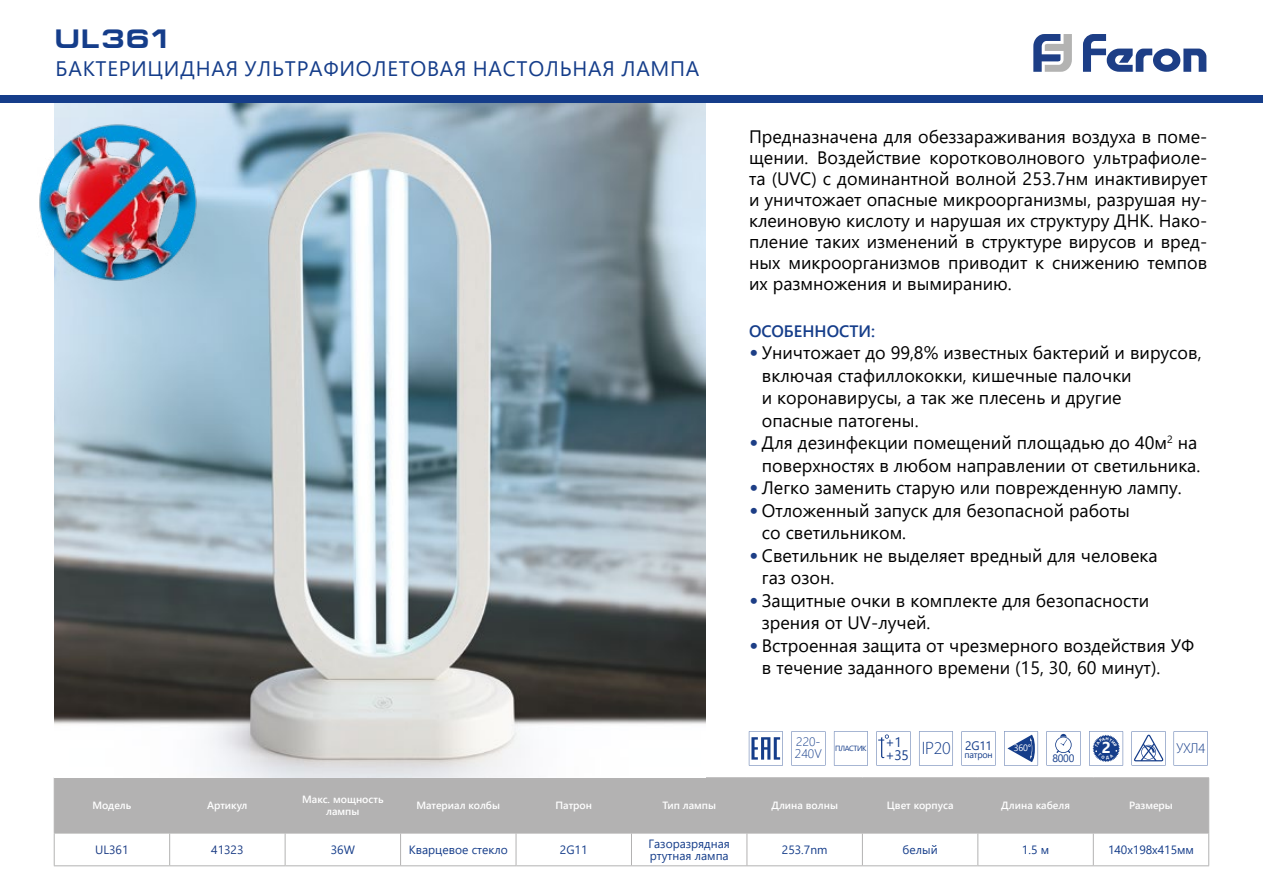
<style>
.page{position:relative;width:1263px;height:893px;background:#fff}
.page>*{position:absolute;margin:0;border:0;box-sizing:border-box;transform-origin:0 0}
.t1{font:700 27px "Europe Ext";letter-spacing:.045em;color:#153d8a}
.t2{font:21px "Segoe UI";letter-spacing:.035em;color:#153d8a}
.t3{font:18px/22.5px "Segoe UI";color:#000}
.t4{font:300 18px "Myriad Pro";color:#153d8a}
.t5{font:600 16.5px "Segoe UI";color:#153d8a}
.t6{font:700 15.75px "Segoe UI";color:#fff}
.t7{font:300 14.4px "Myriad Pro";color:#153d8a}
.t8{font:13.8px/12.9px "Segoe UI";color:#153d8a}
.t9{font:300 12.45px/12px "Segoe UI";color:#153d8a}
.t10{font:12.3px "Segoe UI";color:#153d8a}
.t11{font:12px/12px "Segoe UI";color:#153d8a}
.t12{font:12px "Segoe UI";color:#1d3e86}
.t13{font:10.65px "Segoe UI";color:#153d8a}
.t14{font:600 10.5px/12px "Segoe UI";color:#fff;text-align:center}
.t15{font:9.15px "Segoe UI";letter-spacing:-.02em;color:#153d8a}
.t16{font:9.15px "Segoe UI";color:#fff}
.t17{font:7.5px "Segoe UI";letter-spacing:-.055em;color:#153d8a}
.s1{font-weight:700;font-size:22.5px;color:#1d3e86}
</style>
<div class="page">
<div style="left:55px;top:778px;width:1153px;height:55px;background:#b3b2b2"></div>
<hr style="left:54px;top:777px;width:116px;height:1px;background:#b3b2b2">
<hr style="left:54px;top:778px;width:1px;height:55px;background:#b3b2b2">
<hr style="left:170px;top:777px;width:115px;height:1px;background:#b3b2b2">
<hr style="left:169px;top:778px;width:1px;height:55px;background:#b3b2b2">
<hr style="left:285px;top:777px;width:116px;height:1px;background:#b3b2b2">
<hr style="left:285px;top:778px;width:1px;height:55px;background:#b3b2b2">
<hr style="left:401px;top:777px;width:115px;height:1px;background:#b3b2b2">
<hr style="left:400px;top:778px;width:1px;height:55px;background:#b3b2b2">
<hr style="left:516px;top:777px;width:115px;height:1px;background:#b3b2b2">
<hr style="left:516px;top:778px;width:1px;height:55px;background:#b3b2b2">
<hr style="left:631px;top:777px;width:116px;height:1px;background:#b3b2b2">
<hr style="left:631px;top:778px;width:1px;height:55px;background:#b3b2b2">
<hr style="left:747px;top:777px;width:115px;height:1px;background:#b3b2b2">
<hr style="left:746px;top:778px;width:1px;height:55px;background:#b3b2b2">
<hr style="left:862px;top:777px;width:116px;height:1px;background:#b3b2b2">
<hr style="left:862px;top:778px;width:1px;height:55px;background:#b3b2b2">
<hr style="left:978px;top:777px;width:115px;height:1px;background:#b3b2b2">
<hr style="left:977px;top:778px;width:1px;height:55px;background:#b3b2b2">
<hr style="left:1093px;top:777px;width:116px;height:1px;background:#b3b2b2">
<hr style="left:1093px;top:778px;width:1px;height:55px;background:#b3b2b2">
<hr style="left:1208px;top:778px;width:1px;height:55px;background:#b3b2b2">
<hr style="left:54px;top:833px;width:116px;height:1px;background:#b3b3b2">
<hr style="left:170px;top:833px;width:115px;height:1px;background:#b3b3b2">
<hr style="left:54px;top:833px;width:1px;height:32px;background:#b3b3b2">
<hr style="left:169px;top:833px;width:1px;height:32px;background:#b3b3b2">
<hr style="left:285px;top:833px;width:1px;height:32px;background:#b3b3b2">
<hr style="left:54px;top:865px;width:116px;height:1px;background:#b3b3b2">
<hr style="left:170px;top:865px;width:115px;height:1px;background:#b3b3b2">
<hr style="left:285px;top:833px;width:116px;height:1px;background:#b3b2b2">
<hr style="left:401px;top:833px;width:115px;height:1px;background:#b3b2b2">
<hr style="left:516px;top:833px;width:115px;height:1px;background:#b3b2b2">
<hr style="left:631px;top:833px;width:116px;height:1px;background:#b3b2b2">
<hr style="left:747px;top:833px;width:115px;height:1px;background:#b3b2b2">
<hr style="left:862px;top:833px;width:116px;height:1px;background:#b3b2b2">
<hr style="left:978px;top:833px;width:115px;height:1px;background:#b3b2b2">
<hr style="left:1093px;top:833px;width:115px;height:1px;background:#b3b2b2">
<hr style="left:516px;top:865px;width:115px;height:1px;background:#b3b2b2">
<hr style="left:631px;top:865px;width:116px;height:1px;background:#b3b2b2">
<hr style="left:747px;top:865px;width:115px;height:1px;background:#b3b2b2">
<hr style="left:862px;top:865px;width:115px;height:1px;background:#b3b2b2">
<hr style="left:400px;top:833px;width:1px;height:32px;background:#b3b2b2">
<hr style="left:516px;top:833px;width:1px;height:32px;background:#b3b2b2">
<hr style="left:631px;top:833px;width:1px;height:32px;background:#b3b2b2">
<hr style="left:746px;top:833px;width:1px;height:32px;background:#b3b2b2">
<hr style="left:862px;top:833px;width:1px;height:32px;background:#b3b2b2">
<hr style="left:977px;top:833px;width:1px;height:32px;background:#b3b2b2">
<hr style="left:1093px;top:833px;width:1px;height:32px;background:#b3b2b2">
<hr style="left:1208px;top:833px;width:1px;height:32px;background:#b3b2b2">
<hr style="left:285px;top:865px;width:116px;height:1px;background:#b3b2b2">
<hr style="left:401px;top:865px;width:115px;height:1px;background:#b3b2b2">
<hr style="left:977px;top:865px;width:116px;height:1px;background:#b3b2b2">
<hr style="left:1093px;top:865px;width:116px;height:1px;background:#b3b2b2">
<svg style="left:749px;top:731px;width:34px;height:34px"></svg>
<svg style="left:1046px;top:731px;width:34px;height:34px"></svg>
<svg style="left:919px;top:731px;width:34px;height:34px"></svg>
<svg style="left:834px;top:731px;width:34px;height:34px"></svg>
<svg style="left:876px;top:731px;width:34px;height:34px"></svg>
<svg style="left:1174px;top:731px;width:34px;height:34px"></svg>
<svg style="left:1131px;top:731px;width:34px;height:34px"></svg>
<svg style="left:791px;top:731px;width:34px;height:34px"></svg>
<svg style="left:961px;top:731px;width:34px;height:34px"></svg>
<svg style="left:1004px;top:731px;width:34px;height:34px"></svg>
<svg style="left:1033px;top:34px;width:39px;height:38px"></svg>
<svg style="left:1083px;top:34px;width:123px;height:38px"></svg>
<img style="left:54px;top:102px;width:651px;height:675px">
<img style="left:39px;top:113px;width:169px;height:180px">
<div style="left:0;top:95px;width:1263px;height:7px;background:#153d8a"></div>
<svg style="left:1089px;top:731px;width:34px;height:34px"></svg>
<h1 class="t1" style="left:55px;top:24px;width:120px">UL361</h1>
<p class="t2" style="left:56px;top:49px;width:645px">БАКТЕРИЦИДНАЯ УЛЬТРАФИОЛЕТОВАЯ НАСТОЛЬНАЯ ЛАМПА</p>
<p class="t3" style="left:749px;top:124px;width:460px;line-height:21px;text-align:justify">Предназначена для обеззараживания воздуха в поме&shy;щении. Воздействие коротковолнового ультрафиоле&shy;та (UVC) с доминантной волной 253.7нм инактивирует и уничтожает опасные микроорганизмы, разрушая ну&shy;клеиновую кислоту и нарушая их структуру ДНК. Нако&shy;пление таких изменений в структуре вирусов и вред&shy;ных микроорганизмов приводит к снижению темпов их размножения и вымиранию.</p>
<p class="t5" style="left:749px;top:315px;width:128px">ОСОБЕННОСТИ:</p>
<p class="t3" style="left:762px;top:340px;width:441px;text-indent:-13px"><span class="s1">•</span> Уничтожает до 99,8% известных бактерий и вирусов, включая стафиллококки, кишечные палочки<br>и коронавирусы, а так же плесень и другие<br>опасные патогены.</p>
<p class="t3" style="left:749px;top:430px;width:453px;text-align:right"><span class="s1">•</span> Для дезинфекции помещений площадью до 40м<sup>2</sup> на поверхностях в любом направлении от светильника.</p>
<p class="t3" style="left:749px;top:475px;width:434px"><span class="s1">•</span> Легко заменить старую или поврежденную лампу.</p>
<p class="t3" style="left:762px;top:497px;width:370px;text-indent:-13px"><span class="s1">•</span> Отложенный запуск для безопасной работы со светильником.</p>
<p class="t3" style="left:762px;top:542px;width:397px;text-indent:-13px"><span class="s1">•</span> Светильник не выделяет вредный для человека газ озон.</p>
<p class="t3" style="left:762px;top:587px;width:389px;text-indent:-13px"><span class="s1">•</span> Защитные очки в комплекте для безопасности зрения от UV-лучей.</p>
<p class="t3" style="left:762px;top:632px;width:434px;text-indent:-13px"><span class="s1">•</span> Встроенная защита от чрезмерного воздействия УФ в течение заданного времени (15, 30, 60 минут).</p>
<p class="t9" style="left:795px;top:735px;width:28px">220-<br>240V</p>
<p class="t8" style="left:885px;top:734px;width:25px">+1 +35</p>
<p class="t6" style="left:1102px;top:733px;width:11px">2</p>
<p class="t7" style="left:1176px;top:740px;width:30px">УХЛ4</p>
<p class="t10" style="left:965px;top:734px;width:28px">2G11</p>
<p class="t16" style="left:1014px;top:739px;width:19px">360°</p>
<p class="t17" style="left:835px;top:741px;width:33px">ПЛАСТИК</p>
<p class="t4" style="left:922px;top:738px;width:30px">IP20</p>
<p class="t15" style="left:964px;top:746px;width:30px">патрон</p>
<p class="t13" style="left:1052px;top:748px;width:24px">8000</p>
<p class="t14" style="left:92px;top:799px;width:40px">Модель</p>
<p class="t14" style="left:207px;top:799px;width:42px">Артикул</p>
<p class="t14" style="left:302px;top:793px;width:83px">Макс. мощность лампы</p>
<p class="t14" style="left:416px;top:799px;width:85px">Материал колбы</p>
<p class="t14" style="left:555px;top:799px;width:38px">Патрон</p>
<p class="t14" style="left:662px;top:799px;width:55px">Тип лампы</p>
<p class="t14" style="left:771px;top:799px;width:68px">Длина волны</p>
<p class="t14" style="left:887px;top:799px;width:68px">Цвет корпуса</p>
<p class="t14" style="left:1001px;top:799px;width:70px">Длина кабеля</p>
<p class="t14" style="left:1129px;top:799px;width:45px">Размеры</p>
<p class="t12" style="left:95px;top:838px;width:35px">UL361</p>
<p class="t12" style="left:211px;top:838px;width:34px">41323</p>
<p class="t11" style="left:331px;top:842px;width:26px">36W</p>
<p class="t11" style="left:409px;top:842px;width:100px">Кварцевое стекло</p>
<p class="t11" style="left:560px;top:842px;width:29px">2G11</p>
<p class="t11" style="left:648px;top:836px;width:83px">Газоразрядная ртутная лампа</p>
<p class="t11" style="left:782px;top:842px;width:47px">253.7nm</p>
<p class="t11" style="left:902px;top:842px;width:37px">белый</p>
<p class="t11" style="left:1022px;top:842px;width:29px">1.5 м</p>
<p class="t11" style="left:1108px;top:842px;width:88px">140x198x415мм</p>
</div>
